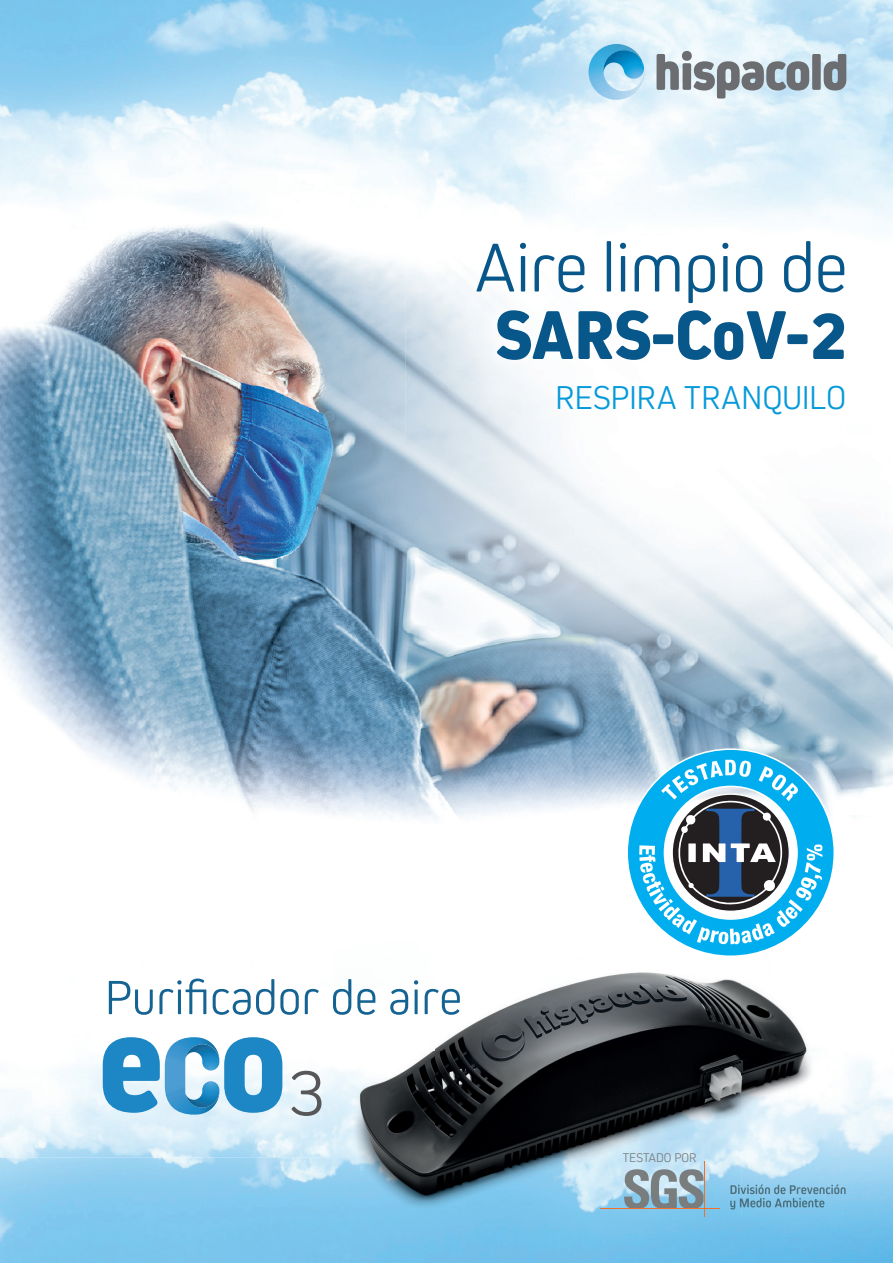
<style>
.page{position:relative;width:893px;height:1263px;background:#fff}
.page>*{position:absolute;margin:0;border:0;box-sizing:border-box;transform-origin:0 0}
.t1{font:300 72px "Kiro";letter-spacing:-.01em;color:#08578a}
.t2{font:800 72px "Kiro";letter-spacing:-.01em;color:#08578a}
.t3{font:300 50.1px "Kiro";color:#146393}
.t4{font:300 34.5px "Kiro";letter-spacing:-.005em;color:#069ad9}
.t5{font:300 13.2px "Kiro";color:#7a7d7e}
</style>
<div class="page">
<img style="left:0;top:0;width:893px;height:204px">
<img style="left:0;top:1157px;width:893px;height:106px">
<img style="left:0;top:1090px;width:52px;height:67px">
<img style="left:52px;top:1060px;width:282px;height:97px">
<img style="left:844px;top:1062px;width:49px;height:95px">
<img style="left:0;top:205px;width:420px;height:614px">
<img style="left:420px;top:433px;width:473px;height:386px">
<svg style="left:657px;top:51px;width:189px;height:48px"></svg>
<svg style="left:589px;top:44px;width:56px;height:56px"></svg>
<img style="left:385px;top:1217px;width:407px;height:1px">
<img style="left:792px;top:1217px;width:51px;height:1px">
<img style="left:843px;top:998px;width:1px;height:159px">
<img style="left:334px;top:972px;width:509px;height:245px">
<img style="left:165px;top:1038px;width:54px;height:77px">
<svg style="left:103px;top:1037px;width:57px;height:76px"></svg>
<svg style="left:185px;top:1037px;width:97px;height:76px"></svg>
<svg style="left:291px;top:1071px;width:30px;height:45px"></svg>
<img style="left:406px;top:171px;width:487px;height:78px">
<img style="left:406px;top:249px;width:48px;height:184px">
<img style="left:449px;top:206px;width:423px;height:197px">
<svg style="left:626px;top:748px;width:210px;height:208px"></svg>
<svg style="left:843px;top:1184px;width:3px;height:10px"></svg>
<img style="left:730px;top:1184px;width:113px;height:10px">
<img style="left:730px;top:1198px;width:94px;height:11px">
<svg style="left:624px;top:1169px;width:79px;height:39px"></svg>
<hr style="left:600px;top:1208px;width:119px;height:1px;background:#f3702a">
<hr style="left:703px;top:1161px;width:1px;height:56px;background:#f3702a">
<h1 class="t1" style="left:474px;top:226px;width:374px">Aire limpio de</h1>
<h1 class="t2" style="left:495px;top:293px;width:354px">SARS-CoV-2</h1>
<p class="t4" style="left:555px;top:377px;width:293px">RESPIRA TRANQUILO</p>
<p class="t3" style="left:105px;top:968px;width:359px">Purificador de aire</p>
<p class="t5" style="left:623px;top:1150px;width:75px">TESTADO POR</p>
</div>
